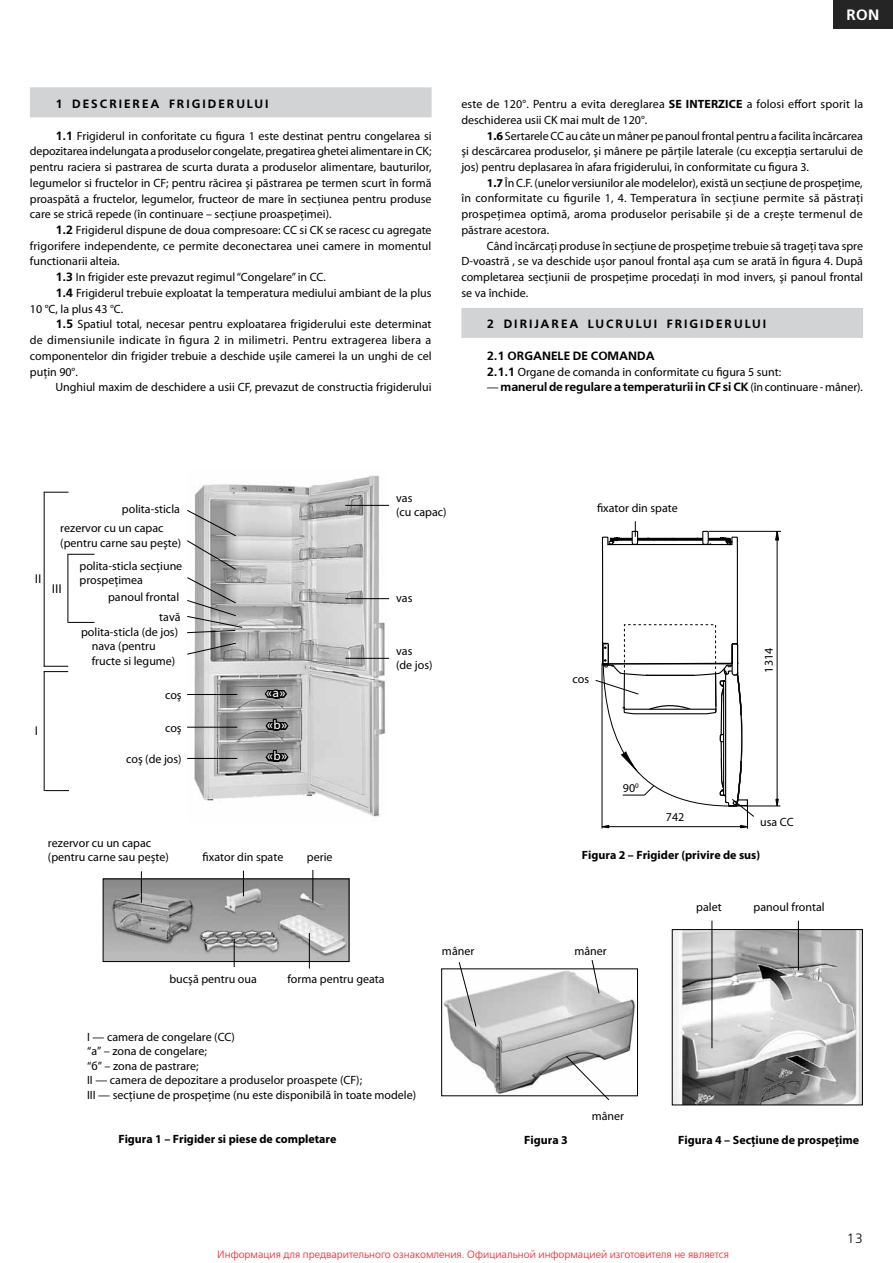
<style>
.page{position:relative;width:893px;height:1263px;background:#fff}
.page>*{position:absolute;margin:0;border:0;box-sizing:border-box;transform-origin:0 0}
.t1{font:15px "Free Set Demi Bold C";color:#fff}
.t2{font:13.5px "Free Set Light C";color:#000}
.t3{font:12px/15.8px "Myriad Pro";color:#000}
.t4{font:700 12px "Myriad Pro";color:#000}
.t5{font:12px "Myriad Pro";letter-spacing:.02em;color:#000}
.t6{font:12px "Free Set Demi Bold C";letter-spacing:-.01em;color:#000}
.t7{font:12px "Free Set Demi Bold C";letter-spacing:.165em;color:#000}
.t8{font:12px "Free Set Demi Bold C";color:#000}
.t9{font:12px "Free Set C";color:#fff}
.t10{font:12px "Arial";color:#000}
.t11{font:10.5px "Free Set Light C";color:#ed1d24}
.s1{font-family:"Free Set Demi Bold C"}
.s2{font-weight:700}
.s3{font-family:"Myriad Pro"}
</style>
<div class="page">
<div style="left:833px;top:0;width:60px;height:29px;background:#252525"></div>
<img style="left:187px;top:475px;width:199px;height:342px">
<hr style="left:345px;top:658px;width:44px;height:1px;background:#000">
<hr style="left:345px;top:598px;width:44px;height:1px;background:#000">
<hr style="left:345px;top:505px;width:44px;height:1px;background:#000">
<svg style="left:263px;top:687px;width:26px;height:14px"></svg>
<svg style="left:264px;top:748px;width:26px;height:17px"></svg>
<svg style="left:264px;top:717px;width:26px;height:16px"></svg>
<hr style="left:187px;top:694px;width:50px;height:1px;background:#000">
<hr style="left:187px;top:727px;width:50px;height:1px;background:#000">
<hr style="left:187px;top:758px;width:50px;height:1px;background:#000">
<svg style="left:187px;top:577px;width:56px;height:56px"></svg>
<svg style="left:187px;top:510px;width:50px;height:60px"></svg>
<svg style="left:187px;top:642px;width:50px;height:13px"></svg>
<div style="left:30px;top:87px;width:402px;height:30px;background:#d1d3d4"></div>
<div style="left:461px;top:308px;width:402px;height:30px;background:#d1d3d4"></div>
<hr style="left:736px;top:806px;width:44px;height:1px;background:#000">
<hr style="left:709px;top:531px;width:72px;height:1px;background:#000">
<svg style="left:602px;top:531px;width:177px;height:298px"></svg>
<svg style="left:740px;top:825px;width:8px;height:3px"></svg>
<svg style="left:602px;top:825px;width:8px;height:3px"></svg>
<img style="left:443px;top:971px;width:193px;height:123px">
<div style="left:441px;top:968px;width:197px;height:128px;border:1px solid #000"></div>
<svg style="left:591px;top:960px;width:9px;height:34px"></svg>
<svg style="left:565px;top:1055px;width:45px;height:46px"></svg>
<svg style="left:458px;top:962px;width:19px;height:65px"></svg>
<svg style="left:595px;top:521px;width:160px;height:296px"></svg>
<img style="left:105px;top:880px;width:242px;height:80px">
<img style="left:201px;top:930px;width:70px;height:4px">
<img style="left:229px;top:933px;width:5px;height:5px">
<img style="left:200px;top:933px;width:5px;height:5px">
<svg style="left:205px;top:933px;width:23px;height:11px"></svg>
<img style="left:219px;top:939px;width:14px;height:5px">
<div style="left:103px;top:878px;width:246px;height:84px;border:1px solid #000"></div>
<svg style="left:243px;top:871px;width:1px;height:25px"></svg>
<hr style="left:309px;top:933px;width:1px;height:35px;background:#000">
<hr style="left:141px;top:871px;width:1px;height:32px;background:#000">
<svg style="left:234px;top:933px;width:38px;height:34px"></svg>
<hr style="left:312px;top:870px;width:1px;height:33px;background:#000">
<hr style="left:68px;top:554px;width:1px;height:68px;background:#000">
<svg style="left:68px;top:622px;width:27px;height:1px"></svg>
<svg style="left:68px;top:554px;width:27px;height:1px"></svg>
<hr style="left:44px;top:671px;width:1px;height:120px;background:#000">
<svg style="left:45px;top:790px;width:24px;height:1px"></svg>
<hr style="left:44px;top:492px;width:1px;height:175px;background:#000">
<svg style="left:44px;top:666px;width:24px;height:6px"></svg>
<svg style="left:44px;top:492px;width:24px;height:1px"></svg>
<img style="left:674px;top:931px;width:187px;height:172px">
<div style="left:672px;top:929px;width:191px;height:176px;border:1px solid #000"></div>
<hr style="left:798px;top:921px;width:1px;height:49px;background:#000">
<hr style="left:712px;top:921px;width:1px;height:127px;background:#000">
<p class="t1" style="left:847px;top:6px;width:34px">RON</p>
<p class="t7" style="left:55px;top:97px;width:215px">1 DESCRIEREA FRIGIDERULUI</p>
<p class="t3" style="left:30px;top:127px;width:403px;text-align:justify;text-indent:26px"><span class="s1">1.1</span> Frigiderul in conforitate cu figura 1 este destinat pentru congelarea si depozitarea indelungata a produselor congelate, pregatirea ghetei alimentare in CK; pentru raciera si pastrarea de scurta durata a produselor alimentare, bauturilor, legumelor si fructelor in CF; pentru răcirea şi păstrarea pe termen scurt în formă proaspătă a fructelor, legumelor, fructeor de mare în secţiunea pentru produse care se strică repede (în continuare – secţiune proaspeţimei).</p>
<p class="t3" style="left:55px;top:222px;width:378px"><span class="s1">1.2</span> Frigiderul dispune de doua compresoare: CС si CK se racesc cu agregate</p>
<p class="t3" style="left:30px;top:238px;width:403px">frigorifere independente, ce permite deconectarea unei camere in momentul</p>
<p class="t3" style="left:30px;top:253px;width:91px">functionarii alteia.</p>
<p class="t3" style="left:55px;top:269px;width:272px"><span class="s1">1.3</span> In frigider este prevazut regimul “Congelare” in CС.</p>
<p class="t3" style="left:55px;top:285px;width:378px"><span class="s1">1.4</span> Frigiderul trebuie exploatat la temperatura mediului ambiant de la plus</p>
<p class="t3" style="left:30px;top:301px;width:95px">10 °C, la plus 43 °C.</p>
<p class="t3" style="left:55px;top:316px;width:378px"><span class="s1">1.5</span> Spatiul total, necesar pentru exploatarea frigiderului este determinat</p>
<p class="t5" style="left:30px;top:333px;width:403px">de dimensiunile indicate în figura 2 in milimetri. Pentru extragerea libera a</p>
<p class="t3" style="left:30px;top:348px;width:403px">componentelor din frigider trebuie a deschide uşile camerei la un unghi de cel</p>
<p class="t3" style="left:30px;top:364px;width:50px">puţin 90°.</p>
<p class="t3" style="left:55px;top:379px;width:378px">Unghiul maxim de deschidere a usii CF, prevazut de constructia frigiderului</p>
<p class="t3" style="left:461px;top:96px;width:403px">este de 120°. Pentru a evita dereglarea <span class="s2">SE INTERZICE</span> a folosi effort sporit la deschiderea usii CK mai mult de 120°.</p>
<p class="t3" style="left:461px;top:127px;width:403px;text-align:justify;text-indent:26px"><span class="s2">1.6</span> Sertarele CC au câte un mâner pe panoul frontal pentru a facilita încărcarea şi descărcarea produselor, şi mânere pe părţile laterale (cu excepţia sertarului de jos) pentru deplasarea în afara frigiderului, în conformitate cu figura 3.</p>
<p class="t3" style="left:461px;top:175px;width:403px;text-align:justify;text-indent:26px"><span class="s2">1.7</span> În C.F. (unelor versiunilor ale modelelor), există un secţiune de prospețime, în conformitate cu figurile 1, 4. Temperatura în secţiune permite să păstraţi prospețimea optimă, aroma produselor perisabile și de a crește termenul de păstrare acestora.</p>
<p class="t3" style="left:461px;top:238px;width:403px;text-align:justify;text-indent:26px">Când încărcați produse în secţiune de prospețime trebuie să trageţi tava spre D-voastră , se va deschide ușor panoul frontal așa cum se arată în figura 4. După completarea secţiunii de prospeţime procedaţi în mod invers, şi panoul frontal se va închide.</p>
<p class="t7" style="left:487px;top:317px;width:281px">2 DIRIJAREA LUCRULUI FRIGIDERULUI</p>
<p class="t8" style="left:487px;top:349px;width:169px">2.1 ORGANELE DE COMANDA</p>
<p class="t3" style="left:487px;top:364px;width:296px"><span class="s1">2.1.1</span> Organe de comanda in conformitate cu figura 5 sunt:</p>
<p class="t6" style="left:487px;top:380px;width:378px"><span class="s3">—</span> manerul de regulare a temperaturii in CF si CK <span class="s3">(în continuare - mâner).</span></p>
<p class="t10" style="left:35px;top:571px;width:8px">II</p>
<p class="t10" style="left:35px;top:723px;width:5px">I</p>
<p class="t3" style="left:122px;top:501px;width:60px">polita-sticla</p>
<p class="t3" style="left:396px;top:490px;width:52px;line-height:14.4px">vas<br>(cu capac)</p>
<p class="t3" style="left:60px;top:521px;width:122px;line-height:14.4px">rezervor cu un capac (pentru carne sau peşte)</p>
<p class="t10" style="left:52px;top:581px;width:12px">III</p>
<p class="t3" style="left:80px;top:558px;width:104px;line-height:14.4px">polita-sticla secţiune prospețimea</p>
<p class="t3" style="left:108px;top:589px;width:73px">panoul frontal</p>
<p class="t3" style="left:159px;top:609px;width:23px">tavă</p>
<p class="t3" style="left:81px;top:624px;width:98px">polita-sticla (de jos)</p>
<p class="t3" style="left:92px;top:639px;width:85px;line-height:14.4px">nava (pentru fructe si legume)</p>
<p class="t3" style="left:165px;top:687px;width:18px">coş</p>
<p class="t3" style="left:165px;top:720px;width:18px">coş</p>
<p class="t3" style="left:126px;top:751px;width:57px">coş (de jos)</p>
<p class="t9" style="left:266px;top:686px;width:22px">«а»</p>
<p class="t9" style="left:267px;top:718px;width:22px">«b»</p>
<p class="t9" style="left:267px;top:750px;width:22px">«b»</p>
<p class="t3" style="left:396px;top:590px;width:18px">vas</p>
<p class="t3" style="left:396px;top:643px;width:38px;line-height:14.4px">vas<br>(de jos)</p>
<p class="t3" style="left:48px;top:835px;width:122px;line-height:14.4px">rezervor cu un capac (pentru carne sau peşte)</p>
<p class="t3" style="left:203px;top:848px;width:82px">fixator din spate</p>
<p class="t3" style="left:307px;top:849px;width:27px">perie</p>
<p class="t3" style="left:597px;top:500px;width:82px">fixator din spate</p>
<p class="t3" style="left:573px;top:670px;width:18px">cos</p>
<p class="t3" style="left:623px;top:780px;width:17px">90<sup>0</sup></p>
<p class="t3" style="left:666px;top:809px;width:20px">742</p>
<p class="t3" style="left:761px;top:673px;width:26px;rotate:-90deg">1314</p>
<p class="t3" style="left:760px;top:814px;width:35px">usa CС</p>
<p class="t4" style="left:582px;top:847px;width:180px">Figura 2 – Frigider (privire de sus)</p>
<p class="t3" style="left:696px;top:899px;width:27px">palet</p>
<p class="t3" style="left:754px;top:899px;width:73px">panoul frontal</p>
<p class="t3" style="left:169px;top:971px;width:89px">bucşă pentru oua</p>
<p class="t3" style="left:287px;top:971px;width:99px">forma pentru geata</p>
<p class="t3" style="left:87px;top:1029px;width:331px;line-height:14.4px">I — camera de congelare (CC)<br>“a” – zona de congelare;<br>“б” – zona de pastrare;<br>II — camera de depozitare a produselor proaspete (CF);<br>III — secţiune de prospețime (nu este disponibilă în toate modele)</p>
<p class="t4" style="left:118px;top:1131px;width:220px">Figura 1 – Frigider si piese de completare</p>
<p class="t3" style="left:442px;top:943px;width:34px">mâner</p>
<p class="t3" style="left:574px;top:943px;width:34px">mâner</p>
<p class="t4" style="left:524px;top:1132px;width:45px">Figura 3</p>
<p class="t3" style="left:592px;top:1107px;width:34px">mâner</p>
<p class="t4" style="left:678px;top:1132px;width:183px">Figura 4 – secţiune de prospețime</p>
<p class="t2" style="left:847px;top:1231px;width:18px">13</p>
<p class="t11" style="left:217px;top:1249px;width:513px">Информация для предварительного ознакомления. Официальной информацией изготовителя не является</p>
</div>
